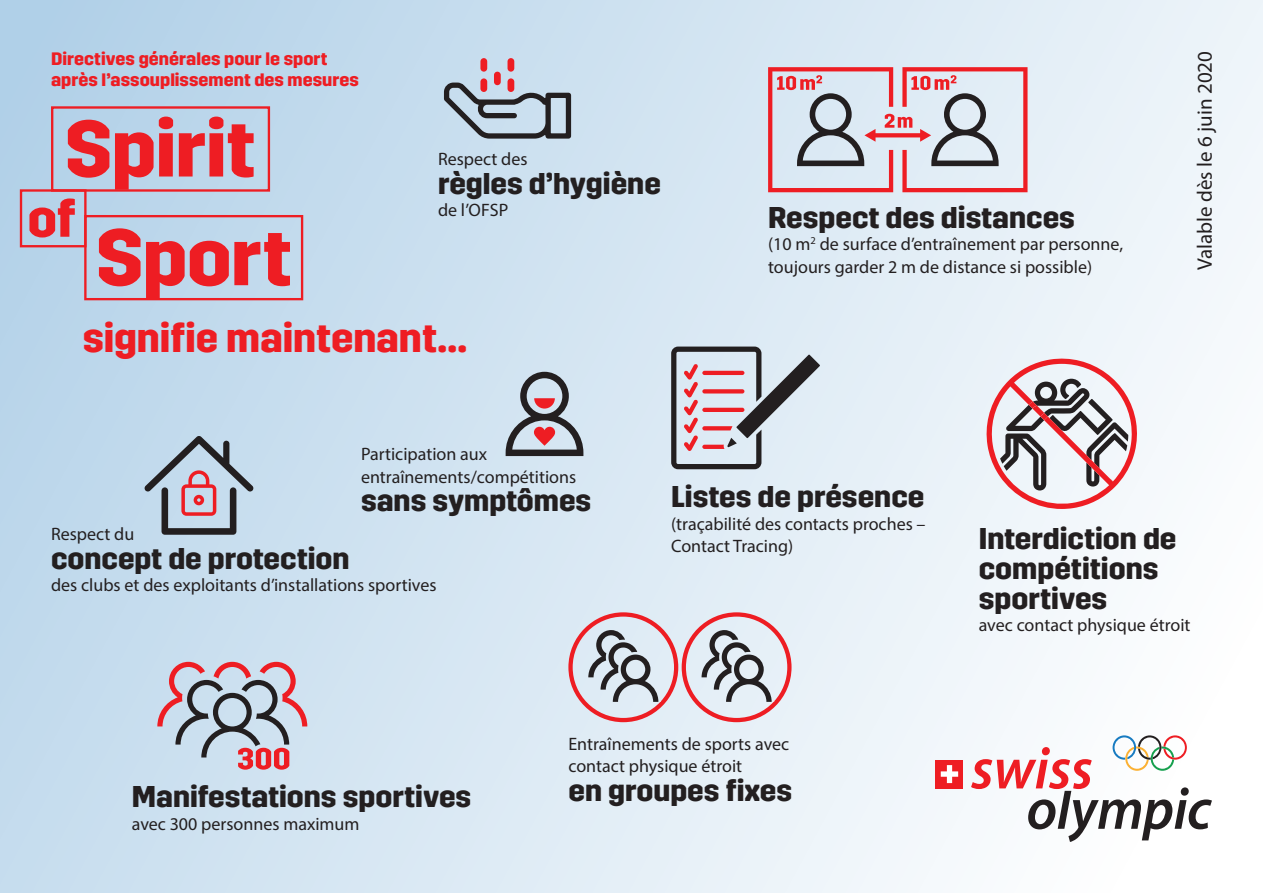
<style>
.page{position:relative;width:1263px;height:893px;background:#fff}
.page>*{position:absolute;margin:0;border:0;box-sizing:border-box;transform-origin:0 0}
.t1{font:700 79.5px/108.8px "Trim";letter-spacing:-.01em;color:#ee1d23;text-align:center}
.t2{font:700 40.5px "Trim";letter-spacing:-.005em;color:#ee1d23}
.t3{font:700 30px/30px "Trim";color:#231f20}
.t4{font:21px "Myriad Pro";color:#231f20}
.t5{font:18px/22.5px "Myriad Pro";color:#231f20}
.t6{font:700 18px/21.6px "Trim";color:#ee1d23}
</style>
<div class="page">
<div style="left:0;top:0;width:1263px;height:893px;background:linear-gradient(to right,#bbd6eb,#f9fbfd)"></div>
<svg style="left:971px;top:735px;width:241px;height:107px"></svg>
<div style="left:935px;top:760px;width:28px;height:28px;background:#ee1d23"></div>
<svg style="left:941px;top:765px;width:17px;height:18px"></svg>
<svg style="left:19px;top:105px;width:285px;height:196px;background:#bfc8db"></svg>
<svg style="left:444px;top:83px;width:127px;height:56px;background:#97a5b0"></svg>
<div style="left:480px;top:58px;width:7px;height:14px;background:#ee1d23;border-radius:3px"></div>
<div style="left:494px;top:72px;width:7px;height:13px;background:#ee1d23;border-radius:3px"></div>
<div style="left:480px;top:78px;width:7px;height:14px;background:#ee1d23;border-radius:3px"></div>
<div style="left:507px;top:78px;width:7px;height:14px;background:#ee1d23;border-radius:3px"></div>
<div style="left:507px;top:58px;width:7px;height:14px;background:#ee1d23;border-radius:3px"></div>
<svg style="left:768px;top:67px;width:259px;height:125px;background:#d0bac3"></svg>
<svg style="left:671px;top:347px;width:149px;height:122px;background:#bcb7bf"></svg>
<svg style="left:157px;top:662px;width:150px;height:108px;background:#bbb1be"></svg>
<svg style="left:568px;top:612px;width:223px;height:110px;background:#ccbdc4"></svg>
<svg style="left:506px;top:372px;width:77px;height:84px;background:#a19da6"></svg>
<svg style="left:984px;top:353px;width:153px;height:156px"></svg>
<svg style="left:144px;top:436px;width:110px;height:99px;background:#a7adbb"></svg>
<p class="t6" style="left:51px;top:48px;width:309px">Directives générales pour le sport après l’assouplissement des mesures</p>
<h1 class="t1" style="left:65px;top:96px;width:228px">Spirit<br>Sport</h1>
<p class="t5" style="left:438px;top:148px;width:91px">Respect des</p>
<h3 class="t3" style="left:438px;top:169px;width:224px">règles d’hygiène</h3>
<p class="t5" style="left:438px;top:199px;width:72px">de l’OFSP</p>
<h3 class="t3" style="left:768px;top:203px;width:308px">Respect des distances</h3>
<p class="t5" style="left:768px;top:233px;width:356px">(10 m<sup>2</sup> de surface d’entraînement par personne, toujours garder 2 m de distance si possible)</p>
<h2 class="t2" style="left:83px;top:315px;width:386px">signifie maintenant...</h2>
<p class="t4" style="left:1192px;top:270px;width:221px;rotate:-90deg">Valable dès le 6 juin 2020</p>
<p class="t5" style="left:361px;top:443px;width:217px">Participation aux entraînements/compétitions</p>
<h3 class="t3" style="left:361px;top:486px;width:232px">sans symptômes</h3>
<p class="t5" style="left:51px;top:522px;width:85px">Respect du</p>
<h3 class="t3" style="left:51px;top:544px;width:300px">concept de protection</h3>
<p class="t5" style="left:51px;top:573px;width:387px">des clubs et des exploitants d’installations sportives</p>
<h3 class="t3" style="left:671px;top:482px;width:255px">Listes de présence</h3>
<p class="t5" style="left:671px;top:512px;width:256px">(traçabilité des contacts proches –<br>Contact Tracing)</p>
<h3 class="t3" style="left:132px;top:782px;width:341px">Manifestations sportives</h3>
<p class="t5" style="left:132px;top:812px;width:229px">avec 300 personnes maximum</p>
<p class="t5" style="left:568px;top:732px;width:222px">Entraînements de sports avec contact physique étroit</p>
<h3 class="t3" style="left:568px;top:776px;width:225px">en groupes fixes</h3>
<h3 class="t3" style="left:979px;top:524px;width:199px">Interdiction de compétitions sportives</h3>
<p class="t5" style="left:979px;top:614px;width:213px">avec contact physique étroit</p>
</div>
